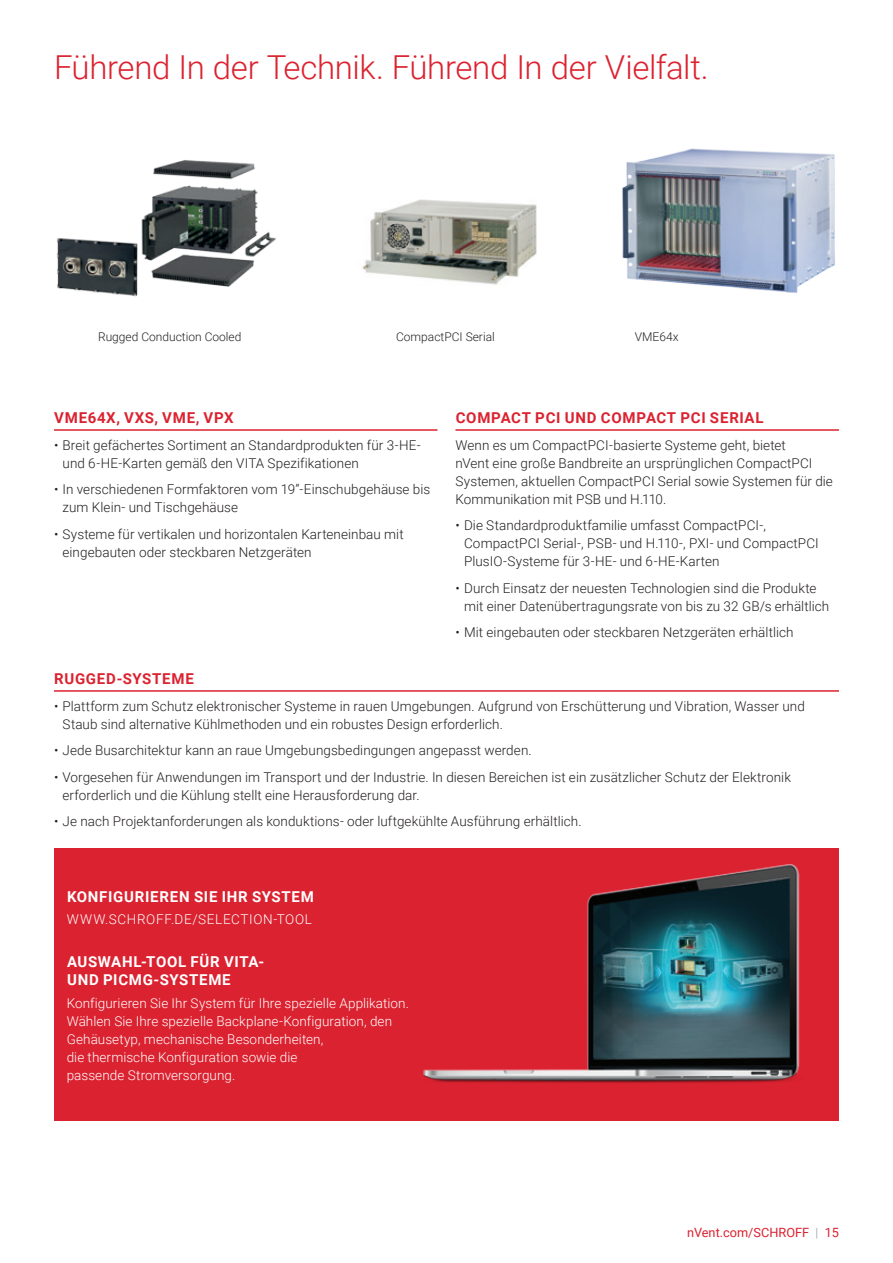
<style>
.page{position:relative;width:893px;height:1263px;background:#fff}
.page>*{position:absolute;margin:0;border:0;box-sizing:border-box;transform-origin:0 0}
.t1{font:300 33px "Roboto";letter-spacing:-.01em;color:#db2230}
.t2{font:700 15px "Roboto";letter-spacing:.05em;color:#db2230}
.t3{font:700 15px/18px "Roboto";letter-spacing:.05em;color:#fff}
.t4{font:300 13.5px/18px "Roboto";letter-spacing:.005em;color:#231f20}
.t5{font:300 13.5px/18px "Roboto";letter-spacing:.005em;color:#fff}
.t6{font:300 13.5px "Roboto";letter-spacing:.05em;color:#fff}
.t7{font:12.75px "Roboto";color:#db2230}
.t8{font:300 12px "Roboto";color:#231f20}
.s1{font-weight:300;color:#8f959e}
</style>
<div class="page">
<hr style="left:54px;top:429px;width:383px;height:2px;background:#db2230">
<hr style="left:455px;top:429px;width:384px;height:2px;background:#db2230">
<img style="left:57px;top:160px;width:219px;height:137px">
<img style="left:362px;top:199px;width:175px;height:86px">
<img style="left:622px;top:148px;width:213px;height:145px">
<hr style="left:54px;top:690px;width:785px;height:2px;background:#db2230">
<div style="left:54px;top:849px;width:785px;height:272px;background:#db2230"></div>
<img style="left:420px;top:848px;width:384px;height:235px">
<h1 class="t1" style="left:54px;top:44px;width:656px">Führend In der Technik. Führend In der Vielfalt.</h1>
<p class="t8" style="left:98px;top:328px;width:145px">Rugged Conduction Cooled</p>
<p class="t8" style="left:396px;top:328px;width:100px">CompactPCI Serial</p>
<p class="t8" style="left:635px;top:328px;width:45px">VME64x</p>
<p class="t2" style="left:54px;top:407px;width:181px">VME64X, VXS, VME, VPX</p>
<p class="t4" style="left:63px;top:435px;width:360px;text-indent:-9px">• Breit gefächertes Sortiment an Standardprodukten für 3-HE&shy;und 6-HE-Karten gemäß den VITA Spezifikationen</p>
<p class="t4" style="left:63px;top:480px;width:369px;text-indent:-9px">• In verschiedenen Formfaktoren vom 19”-Einschubgehäuse bis zum Klein- und Tischgehäuse</p>
<p class="t4" style="left:63px;top:524px;width:343px;text-indent:-9px">• Systeme für vertikalen und horizontalen Karteneinbau mit eingebauten oder steckbaren Netzgeräten</p>
<p class="t2" style="left:456px;top:407px;width:309px">COMPACT PCI UND COMPACT PCI SERIAL</p>
<p class="t4" style="left:455px;top:435px;width:379px">Wenn es um CompactPCI-basierte Systeme geht, bietet<br>nVent eine große Bandbreite an ursprünglichen CompactPCI Systemen, aktuellen CompactPCI Serial sowie Systemen für die Kommunikation mit PSB und H.110.</p>
<p class="t4" style="left:464px;top:516px;width:356px;text-indent:-9px">• Die Standardproduktfamilie umfasst CompactPCI-,<br>CompactPCI Serial-, PSB- und H.110-, PXI- und CompactPCI<br>PlusIO-Systeme für 3-HE- und 6-HE-Karten</p>
<p class="t4" style="left:464px;top:578px;width:367px;text-indent:-9px">• Durch Einsatz der neuesten Technologien sind die Produkte mit einer Datenübertragungsrate von bis zu 32 GB/s erhältlich</p>
<p class="t4" style="left:455px;top:623px;width:340px">• Mit eingebauten oder steckbaren Netzgeräten erhältlich</p>
<p class="t2" style="left:54px;top:668px;width:141px">RUGGED-SYSTEME</p>
<p class="t4" style="left:63px;top:696px;width:744px;text-indent:-9px">• Plattform zum Schutz elektronischer Systeme in rauen Umgebungen. Aufgrund von Erschütterung und Vibration, Wasser und<br>Staub sind alternative Kühlmethoden und ein robustes Design erforderlich.</p>
<p class="t4" style="left:54px;top:741px;width:479px">• Jede Busarchitektur kann an raue Umgebungsbedingungen angepasst werden.</p>
<p class="t4" style="left:63px;top:767px;width:730px;text-indent:-9px">• Vorgesehen für Anwendungen im Transport und der Industrie. In diesen Bereichen ist ein zusätzlicher Schutz der Elektronik erforderlich und die Kühlung stellt eine Herausforderung dar.</p>
<p class="t4" style="left:54px;top:812px;width:529px">• Je nach Projektanforderungen als konduktions- oder luftgekühlte Ausführung erhältlich.</p>
<p class="t3" style="left:67px;top:887px;width:248px">KONFIGURIEREN SIE IHR SYSTEM</p>
<p class="t6" style="left:67px;top:909px;width:247px">WWW.SCHROFF.DE/SELECTION-TOOL</p>
<p class="t3" style="left:67px;top:952px;width:199px">AUSWAHL-TOOL FÜR VITA-<br>UND PICMG-SYSTEME</p>
<p class="t5" style="left:67px;top:993px;width:344px">Konfigurieren Sie Ihr System für Ihre spezielle Applikation.<br>Wählen Sie Ihre spezielle Backplane-Konfiguration, den Gehäusetyp, mechanische Besonderheiten,<br>die thermische Konfiguration sowie die<br>passende Stromversorgung.</p>
<p class="t7" style="left:687px;top:1223px;width:154px">nVent.com/SCHROFF <span class="s1">|</span> 15</p>
</div>
